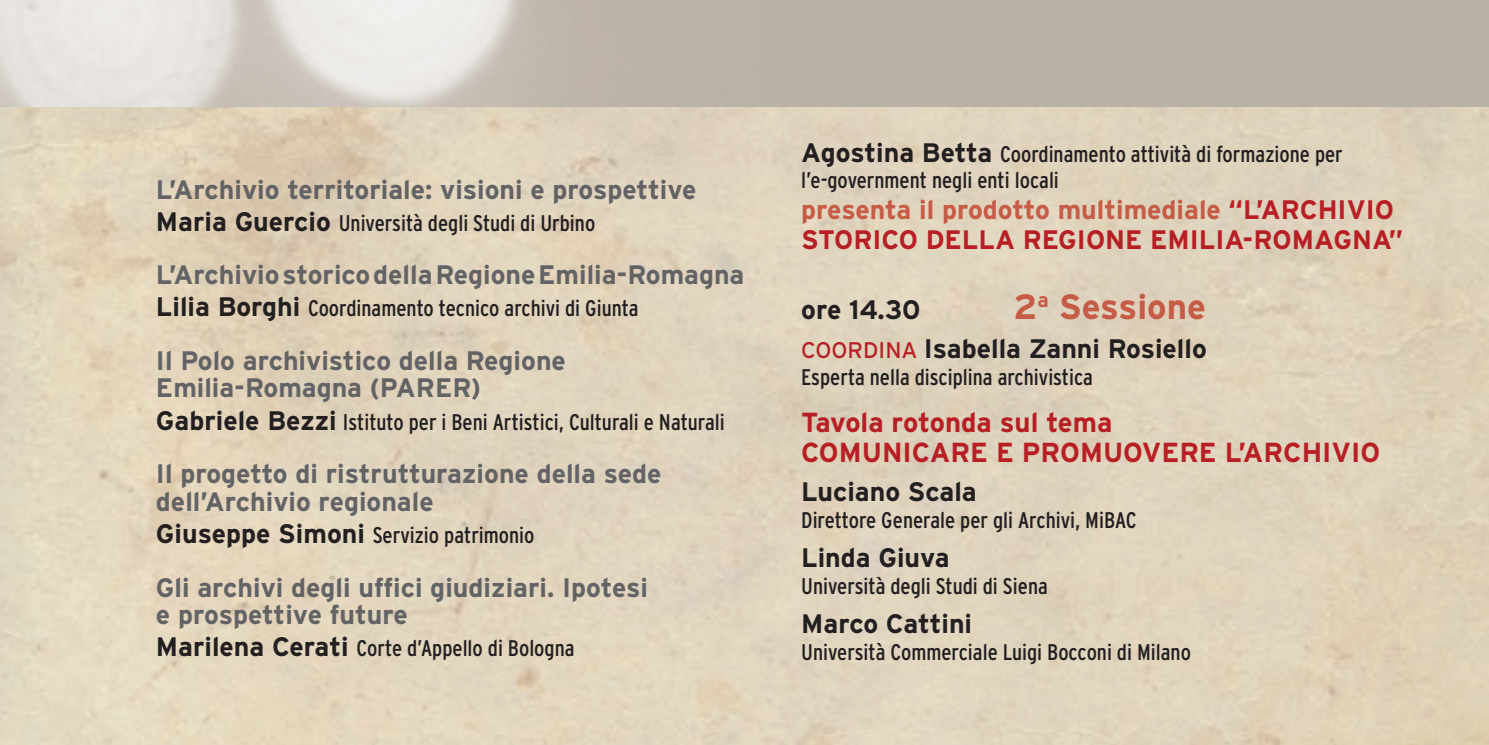
<style>
.page{position:relative;width:1489px;height:745px;background:#fff}
.page>*{position:absolute;margin:0;border:0;box-sizing:border-box;transform-origin:0 0}
.t1{font:700 35px "Interstate";letter-spacing:-.01em;color:#c65b46}
.t2{font:700 27.5px/30px "Interstate";color:#b71f25}
.t3{font:700 26.75px/27.5px "Interstate";color:#636366}
.t4{font:700 26.75px "Interstate";color:#231f20}
.t5{font:700 26.75px/30px "Interstate";color:#c65b46}
.t6{font:700 26.75px "Interstate";color:#b71f25}
.t7{font:condensed 22.5px/26.8px "Interstate";color:#231f20}
.s1{font-weight:700;font-stretch:normal;font-size:26.75px}
.s2{color:#b71f25}
.s3{font-weight:400;font-size:22.5px;color:#b71f25}
</style>
<div class="page">
<div style="left:761px;top:0;width:727px;height:106px;background:#bab1a6"></div>
<p class="t3" style="left:156px;top:175px;width:542px">L’Archivio territoriale: visioni e prospettive</p>
<p class="t7" style="left:156px;top:209px;width:441px"><span class="s1">Maria Guercio</span> Università degli Studi di Urbino</p>
<p class="t3" style="left:156px;top:260px;width:590px">L’Archivio storico della Regione Emilia-Romagna</p>
<p class="t7" style="left:156px;top:294px;width:484px"><span class="s1">Lilia Borghi</span> Coordinamento tecnico archivi di Giunta</p>
<p class="t3" style="left:156px;top:346px;width:411px">Il Polo archivistico della Regione<br>Emilia-Romagna (PARER)</p>
<p class="t7" style="left:156px;top:408px;width:570px"><span class="s1">Gabriele Bezzi</span> Istituto per i Beni Artistici, Culturali e Naturali</p>
<p class="t3" style="left:156px;top:459px;width:507px">Il progetto di ristrutturazione della sede dell’Archivio regionale</p>
<p class="t7" style="left:156px;top:521px;width:380px"><span class="s1">Giuseppe Simoni</span> Servizio patrimonio</p>
<p class="t3" style="left:156px;top:573px;width:493px">Gli archivi degli uffici giudiziari. Ipotesi e prospettive future</p>
<p class="t7" style="left:156px;top:634px;width:420px"><span class="s1">Marilena Cerati</span> Corte d’Appello di Bologna</p>
<p class="t7" style="left:801px;top:140px;width:543px"><span class="s1">Agostina Betta</span> Coordinamento attività di formazione per l’e‑government negli enti locali</p>
<p class="t5" style="left:801px;top:194px;width:594px">presenta il prodotto multimediale <span class="s2">“L’Archi vi o stori co della</span></p>
<p class="t6" style="left:1022px;top:224px;width:160px">Regione Emilia‑</p>
<p class="t6" style="left:1253px;top:224px;width:59px">Romag</p>
<p class="t6" style="left:1351px;top:224px;width:53px">na”</p>
<p class="t4" style="left:801px;top:294px;width:121px">ore 14.30</p>
<h1 class="t1" style="left:1013px;top:287px;width:194px">2<sup>a</sup> Sessione</h1>
<p class="t4" style="left:801px;top:334px;width:407px"><span class="s3">COORDINA</span> Isabella Zanni Rosiello</p>
<p class="t7" style="left:801px;top:363px;width:293px">Esperta nella disciplina archivistica</p>
<p class="t2" style="left:801px;top:407px;width:312px">Tavola rotonda sul tema<br>Comunicare</p>
<p class="t2" style="left:996px;top:437px;width:184px">e prom uovere</p>
<p class="t2" style="left:1224px;top:437px;width:157px">l’archivio</p>
<p class="t4" style="left:801px;top:476px;width:177px">Luciano Scala</p>
<p class="t7" style="left:801px;top:506px;width:337px">Direttore Generale per gli Archivi, MiBAC</p>
<p class="t4" style="left:801px;top:542px;width:150px">Linda Giuva</p>
<p class="t7" style="left:801px;top:572px;width:248px">Università degli Studi di Siena</p>
<p class="t4" style="left:801px;top:608px;width:172px">Marco Cattini</p>
<p class="t7" style="left:801px;top:638px;width:391px">Università Commerciale Luigi Bocconi di Milano</p>
</div>
